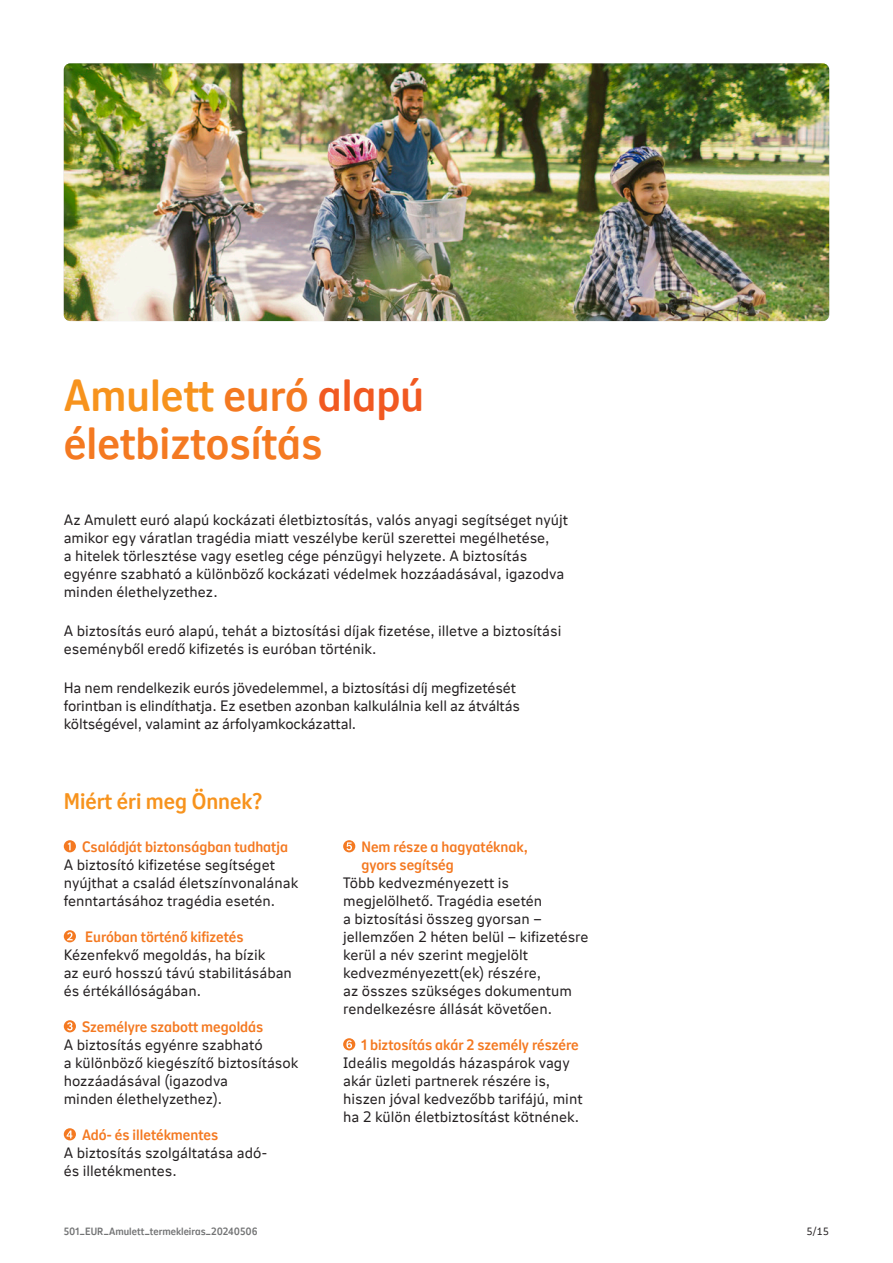
<style>
.page{position:relative;width:893px;height:1263px;background:#fff}
.page>*{position:absolute;margin:0;border:0;box-sizing:border-box;transform-origin:0 0}
.t1{font:45px/48px "Nitti Grotesk NN Heading";color:#f47921}
.kiscím{font:22.5px "Nitti Grotesk NN Heading";color:#f7931d}
.kenyerszoveg{font:15px/18px "Nitti Grotesk NN Text";color:#231f20}
.kiscím-2{font:15px/18px "Nitti Grotesk NN Text";color:#231f20}
.kenyerszoveg-2{font:15px/18px "Nitti Grotesk NN Heading";color:#f47921}
.t2{font:10.5px "Nitti Grotesk NN Heading";color:#737475}
.t3{font:10.5px "Nitti Grotesk NN Text";color:#231f20}
.s1{color:#f7931d}
.s2{color:#f15921}
</style>
<div class="page">
<svg style="left:64px;top:840px;width:12px;height:12px"></svg>
<svg style="left:64px;top:930px;width:12px;height:12px"></svg>
<svg style="left:64px;top:1020px;width:12px;height:12px"></svg>
<svg style="left:64px;top:1128px;width:12px;height:12px"></svg>
<svg style="left:343px;top:840px;width:12px;height:12px"></svg>
<svg style="left:343px;top:1038px;width:12px;height:12px"></svg>
<img style="left:64px;top:63px;width:765px;height:258px">
<p class="t1" style="left:64px;top:369px;width:362px"><span class="s1">Amulett</span> euró <span class="s2">alapú </span>életbiztosítás</p>
<p class="kiscím-2" style="left:64px;top:510px;width:506px">Az Amulett euró alapú kockázati életbiztosítás, valós anyagi segítséget nyújt amikor egy váratlan tragédia miatt veszélybe kerül szerettei megélhetése,<br>a hitelek törlesztése vagy esetleg cége pénzügyi helyzete. A biztosítás egyénre szabható a különböző kockázati védelmek hozzáadásával, igazodva minden élethelyzethez.</p>
<p class="kiscím-2" style="left:64px;top:621px;width:499px">A biztosítás euró alapú, tehát a biztosítási díjak fizetése, illetve a biztosítási eseményből eredő kifizetés is euróban történik.</p>
<p class="kiscím-2" style="left:64px;top:678px;width:458px">Ha nem rendelkezik eurós jövedelemmel, a biztosítási díj megfizetését forintban is elindíthatja. Ez esetben azonban kalkulálnia kell az átváltás költségével, valamint az árfolyamkockázattal.</p>
<p class="kiscím" style="left:64px;top:785px;width:200px">Miért éri meg Önnek?</p>
<p class="kenyerszoveg-2" style="left:82px;top:837px;width:208px">Családját biztonságban tudhatja</p>
<p class="kenyerszoveg" style="left:64px;top:855px;width:236px">A biztosító kifizetése segítséget nyújthat a család életszínvonalának fenntartásához tragédia esetén.</p>
<p class="kenyerszoveg-2" style="left:85px;top:927px;width:160px">Euróban történő kifizetés</p>
<p class="kenyerszoveg" style="left:64px;top:945px;width:230px">Kézenfekvő megoldás, ha bízik<br>az euró hosszú távú stabilitásában és értékállóságában.</p>
<p class="kenyerszoveg-2" style="left:82px;top:1017px;width:183px">Személyre szabott megoldás</p>
<p class="kenyerszoveg" style="left:64px;top:1035px;width:200px">A biztosítás egyénre szabható</p>
<p class="kenyerszoveg" style="left:64px;top:1053px;width:236px">a különböző kiegészítő biztosítások hozzáadásával (igazodva</p>
<p class="kenyerszoveg" style="left:64px;top:1089px;width:160px">minden élethelyzethez).</p>
<p class="kenyerszoveg-2" style="left:82px;top:1125px;width:138px">Adó- és illetékmentes</p>
<p class="kenyerszoveg" style="left:64px;top:1143px;width:205px">A biztosítás szolgáltatása adó&shy;és illetékmentes.</p>
<p class="kenyerszoveg-2" style="left:361px;top:837px;width:168px">Nem része a hagyatéknak, gyors segítség</p>
<p class="kenyerszoveg" style="left:343px;top:873px;width:247px">Több kedvezményezett is megjelölhető. Tragédia esetén<br>a biztosítási összeg gyorsan – jellemzően 2 héten belül – kifizetésre kerül a név szerint megjelölt kedvezményezett(ek) részére,<br>az összes szükséges dokumentum rendelkezésre állását követően.</p>
<p class="kenyerszoveg-2" style="left:361px;top:1035px;width:219px">1 biztosítás akár 2 személy részére</p>
<p class="kenyerszoveg" style="left:343px;top:1053px;width:241px">Ideális megoldás házaspárok vagy akár üzleti partnerek részére is, hiszen jóval kedvezőbb tarifájú, mint ha 2 külön életbiztosítást kötnének.</p>
<p class="t2" style="left:64px;top:1223px;width:195px">501_EUR_Amulett_termekleiras_20240506</p>
<p class="t3" style="left:807px;top:1224px;width:24px">5/15</p>
</div>
